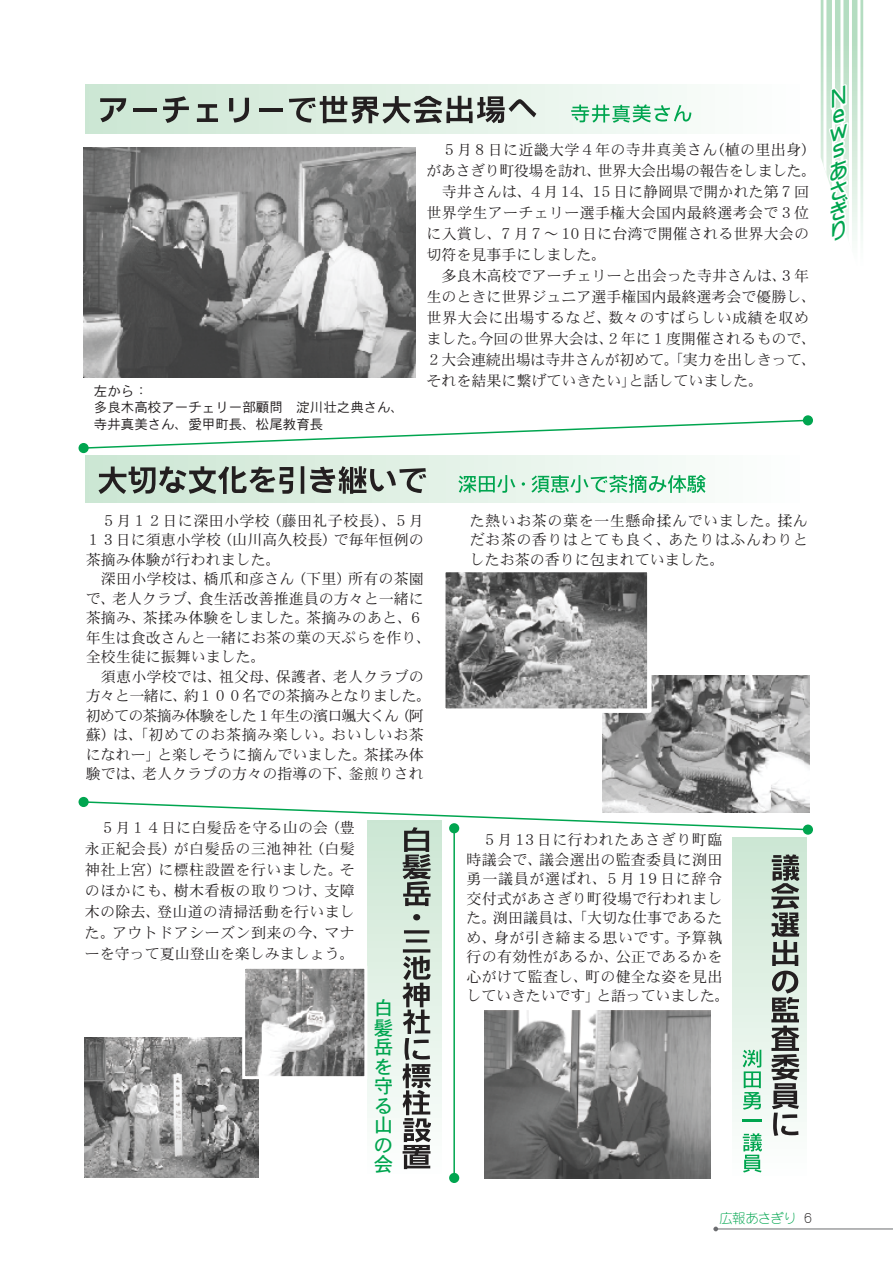
<style>
.page{position:relative;width:893px;height:1263px;background:#fff}
.page>*{position:absolute;margin:0;border:0;box-sizing:border-box;transform-origin:0 0}
.t1{font:19.5px/19.5px "DFPHS Gothic CID W5";color:#00a54f;text-align:justify}
.t2{font:15px/19.5px "DFPHS Mincho CID W3";letter-spacing:.005em;color:#231f20;text-align:justify}
.t3{font:15px "DFPHS Mincho CID W3";letter-spacing:-.03em;color:#231f20}
.t4{font:15px "DFPHS Mincho CID W3";letter-spacing:.03em;color:#231f20}
.t5{font:15px "DFPHS Mincho CID W3";letter-spacing:-.05em;color:#231f20}
.t6{font:15px "DFPHS Mincho CID W3";letter-spacing:.035em;color:#231f20}
.t7{font:15px "DFPHS Mincho CID W3";letter-spacing:.025em;color:#231f20}
.t8{font:13.5px/16.5px "DFPHS Gothic CID W3";color:#231f20}
.t9{font:300 13.5px "DFPSM Gothic CID";letter-spacing:-.05em;color:#00a54f}
.s1{color:#231f20}
</style>
<div class="page">
<hr style="left:716px;top:1228px;width:177px;height:1px;background:#6c6d70">
<svg style="left:713px;top:1226px;width:5px;height:5px"></svg>
<div style="left:86px;top:84px;width:722px;height:49px;background:linear-gradient(to right,#cbe6d2,#fdfffe)"></div>
<div style="left:79px;top:797px;width:10px;height:10px;background:#00a54f;border-radius:50%"></div>
<div style="left:803px;top:824px;width:10px;height:11px;background:#00a54f;border-radius:50%"></div>
<svg style="left:86px;top:420px;width:723px;height:29px"></svg>
<div style="left:803px;top:415px;width:10px;height:10px;background:#00a54f;border-radius:50%"></div>
<div style="left:79px;top:443px;width:10px;height:10px;background:#00a54f;border-radius:50%"></div>
<div style="left:86px;top:456px;width:721px;height:46px;background:linear-gradient(to right,#cbe6d2,#fdfffe)"></div>
<svg style="left:100px;top:98px;width:26px;height:24px"></svg>
<hr style="left:133px;top:108px;width:23px;height:3px;background:#231f20">
<svg style="left:163px;top:96px;width:26px;height:27px"></svg>
<svg style="left:197px;top:104px;width:21px;height:18px"></svg>
<svg style="left:229px;top:98px;width:20px;height:25px"></svg>
<hr style="left:259px;top:108px;width:23px;height:3px;background:#231f20">
<svg style="left:289px;top:96px;width:247px;height:28px;background:#99a29b"></svg>
<svg style="left:571px;top:104px;width:120px;height:19px"></svg>
<svg style="left:84px;top:801px;width:725px;height:371px"></svg>
<hr style="left:453px;top:828px;width:2px;height:350px;background:#00a54f">
<div style="left:449px;top:1173px;width:10px;height:10px;background:#00a54f;border-radius:50%"></div>
<div style="left:449px;top:823px;width:10px;height:10px;background:#00a54f;border-radius:50%"></div>
<img style="left:83px;top:147px;width:332px;height:231px">
<img style="left:603px;top:675px;width:206px;height:137px">
<svg style="left:98px;top:466px;width:206px;height:28px;background:#919d94"></svg>
<svg style="left:310px;top:466px;width:116px;height:28px;background:#98a19a"></svg>
<svg style="left:458px;top:475px;width:57px;height:18px"></svg>
<svg style="left:522px;top:482px;width:3px;height:4px"></svg>
<svg style="left:531px;top:475px;width:175px;height:18px"></svg>
<img style="left:484px;top:1010px;width:227px;height:168px">
<img style="left:85px;top:1037px;width:173px;height:141px">
<img style="left:246px;top:970px;width:117px;height:105px">
<div style="left:242px;top:966px;width:125px;height:113px;border:3px solid #fff"></div>
<img style="left:446px;top:573px;width:201px;height:135px">
<div style="left:441px;top:568px;width:211px;height:145px;border:4px solid #fff"></div>
<svg style="left:821px;top:0;width:42px;height:241px"></svg>
<p class="t8" style="left:94px;top:382px;width:312px">左から：<br>多良木高校アーチェリー部顧問 淀川壮之典さん、寺井真美さん、愛甲町長、松尾教育長</p>
<p class="t2" style="left:442px;top:139px;width:376px">５月８日に近畿大学４年の寺井真美さん（植の里出身）</p>
<p class="t3" style="left:427px;top:162px;width:391px">があさぎり町役場を訪れ、世界大会出場の報告をしました。</p>
<p class="t2" style="left:442px;top:181px;width:369px">寺井さんは、４月14、15日に静岡県で開かれた第７回</p>
<p class="t2" style="left:427px;top:202px;width:384px">世界学生アーチェリー選手権大会国内最終選考会で３位</p>
<p class="t2" style="left:427px;top:223px;width:384px">に入賞し、７月７～10日に台湾で開催される世界大会の</p>
<p class="t2" style="left:427px;top:244px;width:181px">切符を見事手にしました。</p>
<p class="t2" style="left:442px;top:265px;width:369px">多良木高校でアーチェリーと出会った寺井さんは、３年</p>
<p class="t2" style="left:427px;top:286px;width:392px">生のときに世界ジュニア選手権国内最終選考会で優勝し、</p>
<p class="t4" style="left:427px;top:309px;width:384px">世界大会に出場するなど、数々のすばらしい成績を収め</p>
<p class="t2" style="left:427px;top:328px;width:391px">ました。今回の世界大会は、２年に１度開催されるもので、</p>
<p class="t2" style="left:427px;top:349px;width:391px">２大会連続出場は寺井さんが初めて。「実力を出しきって、</p>
<p class="t2" style="left:427px;top:370px;width:338px">それを結果に繋げていきたい」と話していました。</p>
<p class="t7" style="left:101px;top:512px;width:324px">５月１２日に深田小学校（藤田礼子校長）、５月</p>
<p class="t2" style="left:86px;top:530px;width:340px">１３日に須恵小学校（山川高久校長）で毎年恒例の</p>
<p class="t2" style="left:86px;top:549px;width:197px">茶摘み体験が行われました。</p>
<p class="t2" style="left:101px;top:569px;width:325px">深田小学校は、橋爪和彦さん（下里）所有の茶園</p>
<p class="t2" style="left:86px;top:588px;width:340px">で、老人クラブ、食生活改善推進員の方々と一緒に</p>
<p class="t2" style="left:86px;top:608px;width:340px">茶摘み、茶揉み体験をしました。茶摘みのあと、６</p>
<p class="t2" style="left:86px;top:627px;width:347px">年生は食改さんと一緒にお茶の葉の天ぷらを作り、</p>
<p class="t2" style="left:86px;top:647px;width:181px">全校生徒に振舞いました。</p>
<p class="t2" style="left:101px;top:666px;width:325px">須恵小学校では、祖父母、保護者、老人クラブの</p>
<p class="t3" style="left:86px;top:688px;width:347px">方々と一緒に、約１００名での茶摘みとなりました。</p>
<p class="t5" style="left:86px;top:707px;width:340px">初めての茶摘み体験をした１年生の濱口颯大くん（阿</p>
<p class="t6" style="left:86px;top:727px;width:340px">蘇）は、「初めてのお茶摘み楽しい。おいしいお茶</p>
<p class="t2" style="left:86px;top:744px;width:340px">になれー」と楽しそうに摘んでいました。茶揉み体</p>
<p class="t2" style="left:86px;top:764px;width:340px">験では、老人クラブの方々の指導の下、釜煎りされ</p>
<p class="t2" style="left:85px;top:816px;width:271px;line-height:21px;text-indent:15px">５月１４日に白髪岳を守る山の会（豊永正紀会長）が白髪岳の三池神社（白髪神社上宮）に標柱設置を行いました。そのほかにも、樹木看板の取りつけ、支障木の除去、登山道の清掃活動を行いました。アウトドアシーズン到来の今、マナーを守って夏山登山を楽しみましょう。</p>
<p class="t1" style="left:374px;top:998px;width:21px">白髪岳を守る山の会</p>
<p class="t2" style="left:470px;top:510px;width:340px">た熱いお茶の葉を一生懸命揉んでいました。揉んだお茶の香りはとても良く、あたりはふんわりとしたお茶の香りに包まれていました。</p>
<p class="t2" style="left:467px;top:830px;width:265px;text-align:center">５月 13 日に行われたあさぎり町臨<br>時議会で、議会選出の監査委員に渕田勇一議員が選ばれ、５月 19 日に辞令交付式があさぎり町役場で行われました。渕田議員は、「大切な仕事であるため、身が引き締まる思いです。予算執行の有効性があるか、公正であるかを心がけて監査し、町の健全な姿を見出していきたいです」と語っていました。</p>
<p class="t9" style="left:719px;top:1210px;width:94px">広報あさぎり <span class="s1">6</span></p>
</div>
